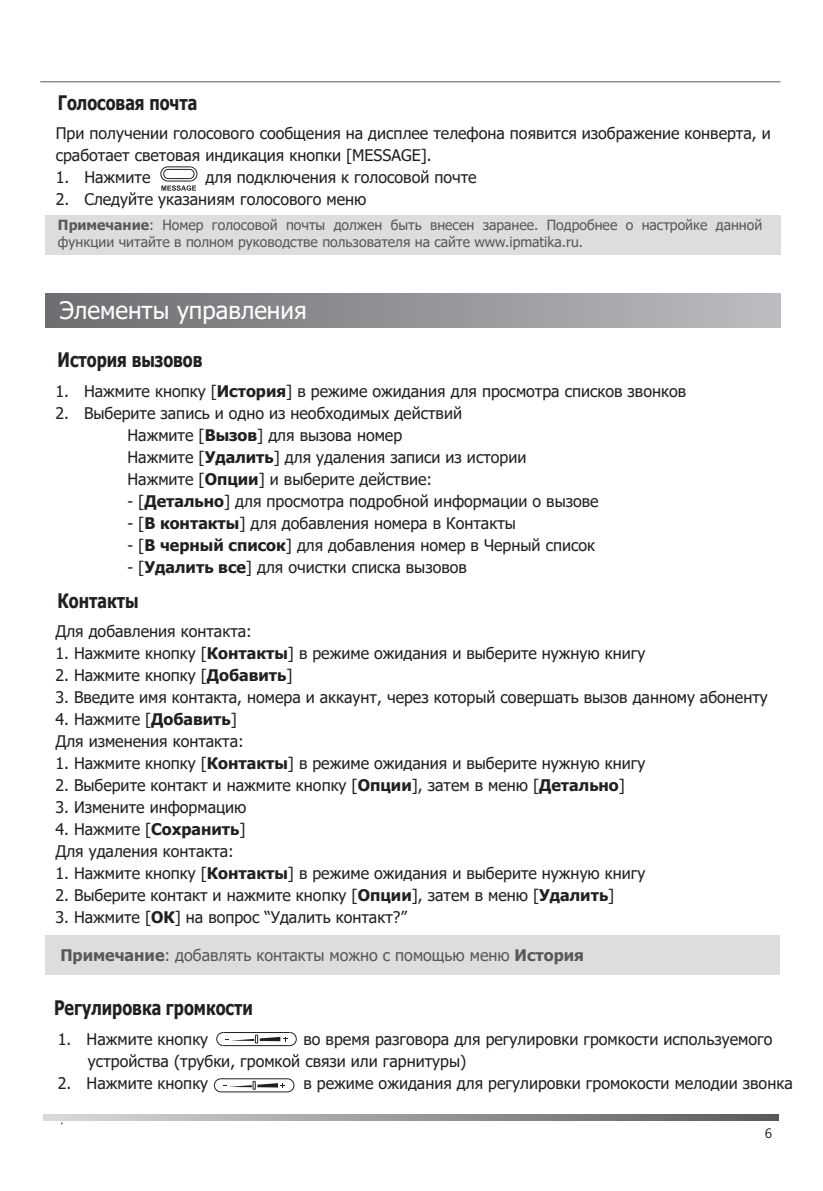
<style>
.page{position:relative;width:823px;height:1191px;background:#fff}
.page>*{position:absolute;margin:0;border:0;box-sizing:border-box;transform-origin:0 0}
.t1{font:24px "Tahoma";color:#fff}
.t2{font:700 20px "Tahoma";color:#231f20;scale:.8 1}
.t3{font:16px/22px "Tahoma";color:#231f20}
.t4{font:16px "Tahoma";color:#57585a}
.t5{font:14px/16.8px "Tahoma";color:#57585a}
.t6{font:13.6px "Microsoft Phags Pa";color:#231f20}
.s1{font-weight:700}
</style>
<div class="page">
<svg style="left:43px;top:1114px;width:734px;height:6px;background:#989a9d"></svg>
<hr style="left:40px;top:81px;width:740px;height:1px;background:#57585a">
<div style="left:46px;top:294px;width:734px;height:34px;background:linear-gradient(to right,#6b6d70,#bbbcc0)"></div>
<div style="left:46px;top:935px;width:733px;height:39px;background:#dcdddf"></div>
<svg style="left:216px;top:1032px;width:80px;height:14px"></svg>
<svg style="left:214px;top:1078px;width:80px;height:14px"></svg>
<div style="left:46px;top:215px;width:734px;height:40px;background:#dcdddf"></div>
<svg style="left:160px;top:166px;width:37px;height:25px"></svg>
<p class="t2" style="left:58px;top:88px;width:176px">Голосовая почта</p>
<p class="t3" style="left:56px;top:123px;width:716px">При получении голосового сообщения на дисплее телефона появится изображение конверта, и сработает световая индикация кнопки [MESSAGE].</p>
<p class="t3" style="left:56px;top:167px;width:96px">1. Нажмите</p>
<p class="t3" style="left:205px;top:167px;width:272px">для подключения к голосовой почте</p>
<p class="t3" style="left:56px;top:189px;width:312px">2. Следуйте указаниям голосового меню</p>
<p class="t5" style="left:58px;top:218px;width:705px"><span class="s1">Примечание</span>: Номер голосовой почты должен быть внесен заранее. Подробнее о настройке данной функции читайте в полном руководстве пользователя на сайте www.ipmatika.ru.</p>
<h1 class="t1" style="left:60px;top:294px;width:248px">Элементы управления</h1>
<p class="t2" style="left:58px;top:346px;width:183px">История вызовов</p>
<p class="t3" style="left:55px;top:380px;width:632px">1. Нажмите кнопку [<span class="s1">История</span>] в режиме ожидания для просмотра списков звонков</p>
<p class="t3" style="left:127px;top:402px;width:400px;text-indent:-72px">2. Выберите запись и одно из необходимых действий Нажмите [<span class="s1">Вызов</span>] для вызова номер<br>Нажмите [<span class="s1">Удалить</span>] для удаления записи из истории Нажмите [<span class="s1">Опции</span>] и выберите действие:</p>
<p class="t3" style="left:127px;top:490px;width:472px">- [<span class="s1">Детально</span>] для просмотра подробной информации о вызове</p>
<p class="t3" style="left:127px;top:512px;width:390px">- [<span class="s1">В контакты</span>] для добавления номера в Контакты</p>
<p class="t3" style="left:127px;top:534px;width:469px">- [<span class="s1">В черный список</span>] для добавления номер в Черный список</p>
<p class="t3" style="left:127px;top:556px;width:341px">- [<span class="s1">Удалить все</span>] для очистки списка вызовов</p>
<p class="t2" style="left:58px;top:586px;width:103px">Контакты</p>
<p class="t3" style="left:55px;top:621px;width:198px">Для добавления контакта:</p>
<p class="t3" style="left:55px;top:643px;width:591px">1. Нажмите кнопку [<span class="s1">Контакты</span>] в режиме ожидания и выберите нужную книгу</p>
<p class="t3" style="left:55px;top:665px;width:238px">2. Нажмите кнопку [<span class="s1">Добавить</span>]</p>
<p class="t3" style="left:55px;top:687px;width:713px">3. Введите имя контакта, номера и аккаунт, через который совершать вызов данному абоненту</p>
<p class="t3" style="left:55px;top:709px;width:190px">4. Нажмите [<span class="s1">Добавить</span>]<br>Для изменения контакта:</p>
<p class="t3" style="left:55px;top:753px;width:591px">1. Нажмите кнопку [<span class="s1">Контакты</span>] в режиме ожидания и выберите нужную книгу</p>
<p class="t3" style="left:55px;top:775px;width:570px">2. Выберите контакт и нажмите кнопку [<span class="s1">Опции</span>], затем в меню [<span class="s1">Детально</span>]</p>
<p class="t3" style="left:55px;top:797px;width:192px">3. Измените информацию</p>
<p class="t3" style="left:55px;top:819px;width:192px">4. Нажмите [<span class="s1">Сохранить</span>]<br>Для удаления контакта:</p>
<p class="t3" style="left:55px;top:863px;width:591px">1. Нажмите кнопку [<span class="s1">Контакты</span>] в режиме ожидания и выберите нужную книгу</p>
<p class="t3" style="left:55px;top:885px;width:560px">2. Выберите контакт и нажмите кнопку [<span class="s1">Опции</span>], затем в меню [<span class="s1">Удалить</span>]</p>
<p class="t3" style="left:55px;top:907px;width:353px">3. Нажмите [<span class="s1">ОК</span>] на вопрос “Удалить контакт?”</p>
<p class="t4" style="left:60px;top:944px;width:525px"><span class="s1">Примечание</span>: добавлять контакты можно с помощью меню <span class="s1">История</span></p>
<p class="t2" style="left:54px;top:993px;width:250px">Регулировка громкости</p>
<p class="t3" style="left:58px;top:1028px;width:152px">1. Нажмите кнопку</p>
<p class="t3" style="left:88px;top:1028px;width:685px;text-indent:215px">во время разговора для регулировки громкости используемого устройства (трубки, громкой связи или гарнитуры)</p>
<p class="t3" style="left:58px;top:1072px;width:152px">2. Нажмите кнопку</p>
<p class="t3" style="left:303px;top:1072px;width:490px">в режиме ожидания для регулировки громокости мелодии звонка</p>
<p class="t6" style="left:764px;top:1123px;width:9px">6</p>
</div>
